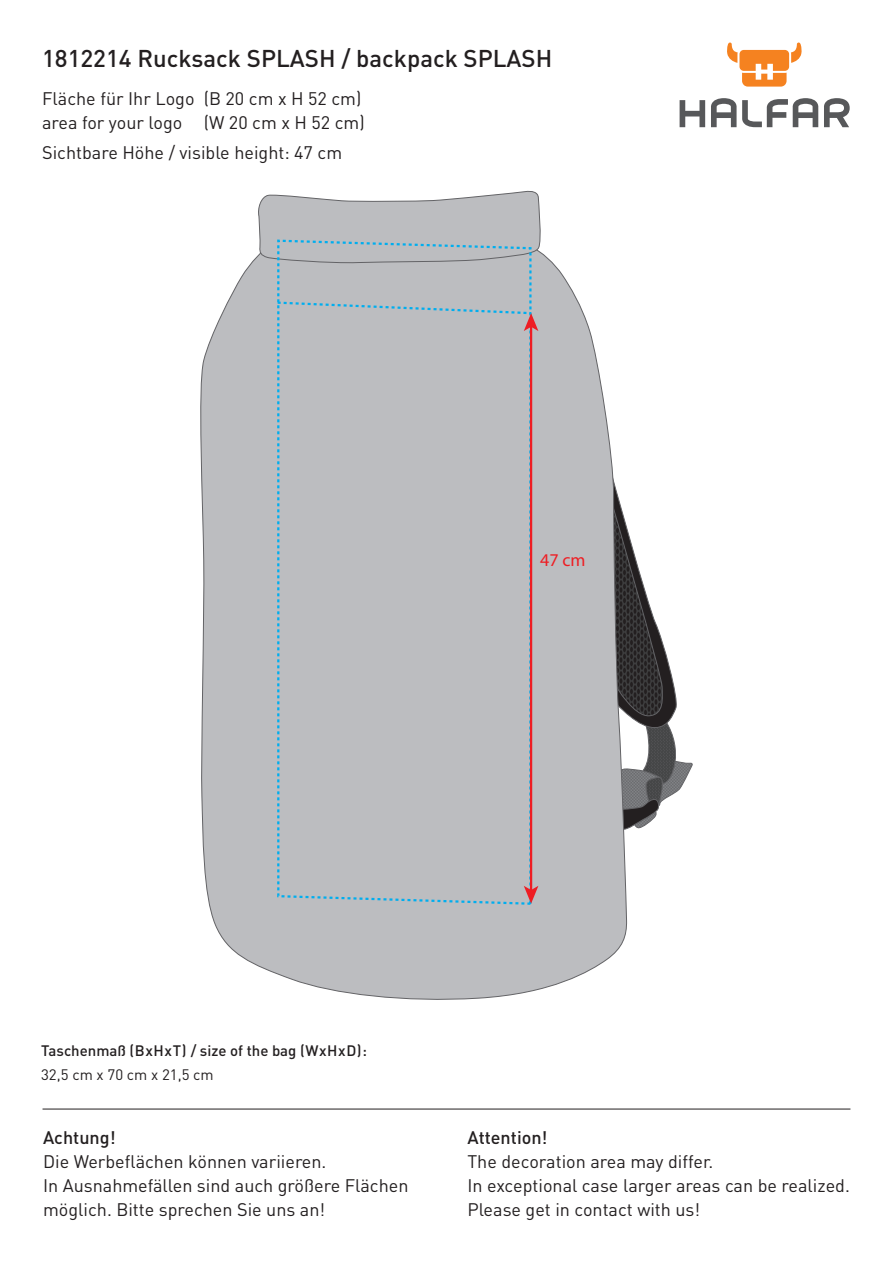
<style>
.page{position:relative;width:893px;height:1263px;background:#fff}
.page>*{position:absolute;margin:0;border:0;box-sizing:border-box;transform-origin:0 0}
.t1{font:500 24px "DIN Pro";color:#231f20}
.t2{font:18px/24px "DIN Pro";color:#231f20}
.t3{font:500 18px "DIN Pro";color:#231f20}
.t4{font:18px "Myriad Pro";color:#ee1d23}
.t5{font:500 15px "DIN Pro";color:#231f20}
.t6{font:15px "DIN Pro";color:#231f20}
</style>
<div class="page">
<svg style="left:628px;top:531px;width:65px;height:298px"></svg>
<svg style="left:200px;top:254px;width:428px;height:746px;background:#c2c2c5"></svg>
<svg style="left:257px;top:191px;width:286px;height:73px;background:#c3c4c7"></svg>
<svg style="left:727px;top:42px;width:75px;height:45px"></svg>
<svg style="left:680px;top:100px;width:25px;height:27px"></svg>
<svg style="left:824px;top:98px;width:26px;height:29px"></svg>
<svg style="left:711px;top:98px;width:107px;height:29px"></svg>
<hr style="left:43px;top:1109px;width:807px;height:1px;background:#231f20">
<div style="left:276px;top:238px;width:257px;height:668px;background:#bcbdc0"></div>
<hr style="left:530px;top:326px;width:2px;height:565px;background:#ee1d23">
<svg style="left:275px;top:300px;width:263px;height:31px;background:#b4babf"></svg>
<svg style="left:524px;top:886px;width:14px;height:18px"></svg>
<h1 class="t1" style="left:42px;top:42px;width:512px">1812214 Rucksack SPLASH / backpack SPLASH</h1>
<p class="t2" style="left:42px;top:86px;width:324px">Fläche für Ihr Logo (B 20 cm x H 52 cm) area for your logo (W 20 cm x H 52 cm)</p>
<p class="t2" style="left:42px;top:140px;width:302px">Sichtbare Höhe / visible height: 47 cm</p>
<p class="t4" style="left:540px;top:549px;width:47px">47 cm</p>
<p class="t5" style="left:41px;top:1040px;width:327px">Taschenmaß (BxHxT) / size of the bag (WxHxD):</p>
<p class="t6" style="left:41px;top:1064px;width:174px">32,5 cm x 70 cm x 21,5 cm</p>
<p class="t3" style="left:43px;top:1125px;width:74px">Achtung!</p>
<p class="t2" style="left:43px;top:1148px;width:367px">Die Werbeflächen können variieren.<br>In Ausnahmefällen sind auch größere Flächen möglich. Bitte sprechen Sie uns an!</p>
<p class="t3" style="left:467px;top:1125px;width:82px">Attention!</p>
<p class="t2" style="left:467px;top:1148px;width:384px">The decoration area may differ.<br>In exceptional case larger areas can be realized.<br>Please get in contact with us!</p>
</div>
